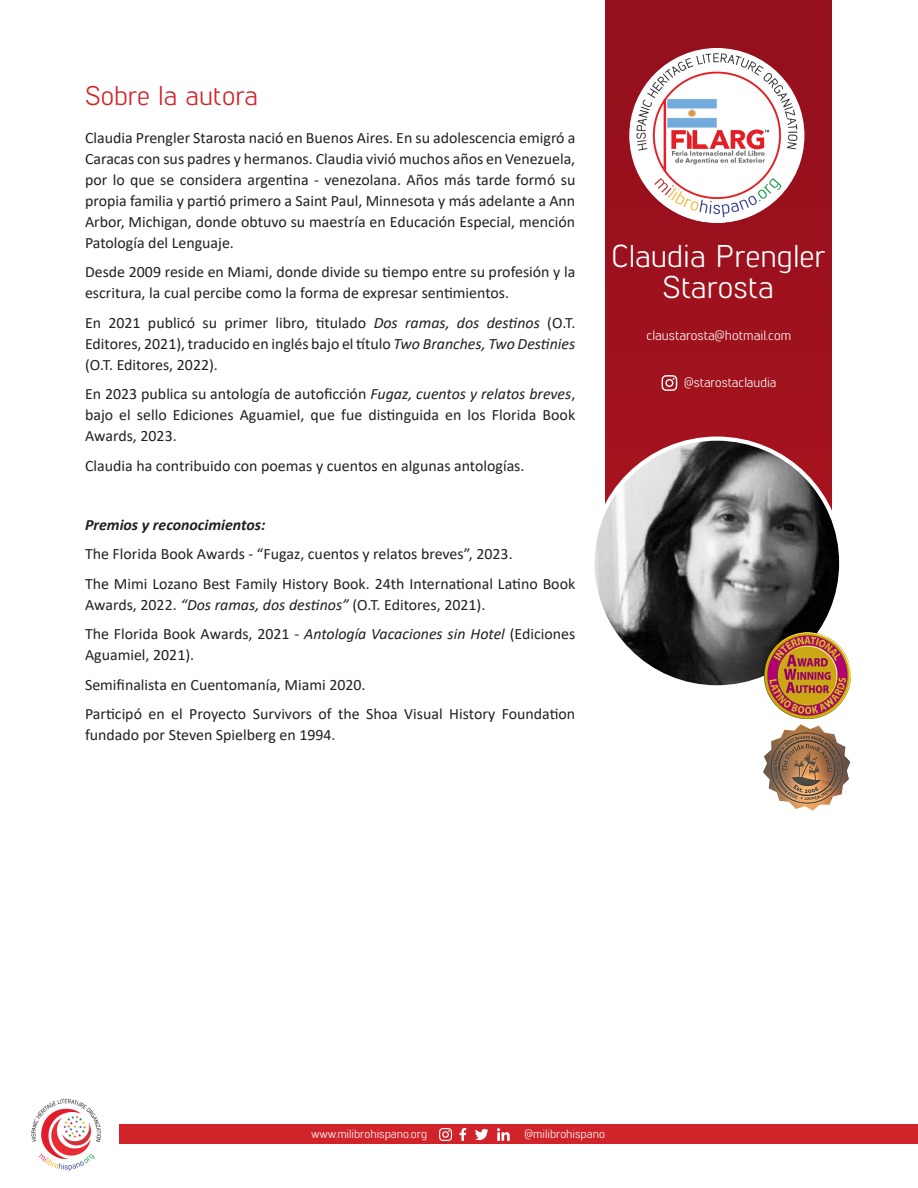
<style>
.page{position:relative;width:918px;height:1188px;background:#fff}
.page>*{position:absolute;margin:0;border:0;box-sizing:border-box;transform-origin:0 0}
.t1{font:31.5px/31.5px "Lintel";color:#fff;text-align:center}
.t2{font:27px "Lintel";color:#d1232a}
.t3{font:15.75px/21px "Calibri";color:#231f20}
.t4{font:italic 700 15.75px "Calibri";color:#231f20}
.t5{font:13.5px "Lintel";color:#fff}
.t6{font:12px "Lintel";color:#fff}
.s1{font-style:italic}
</style>
<div class="page">
<div style="left:120px;top:1124px;width:798px;height:20px;background:#d1232a"></div>
<img style="left:30px;top:1098px;width:74px;height:73px;border-radius:37px">
<svg style="left:439px;top:1128px;width:13px;height:13px"></svg>
<svg style="left:475px;top:1129px;width:14px;height:11px"></svg>
<svg style="left:459px;top:1128px;width:7px;height:13px"></svg>
<svg style="left:497px;top:1128px;width:13px;height:13px"></svg>
<div style="left:605px;top:0;width:227px;height:585px;background:#9d111d"></div>
<img style="left:629px;top:48px;width:175px;height:175px;border-radius:88px">
<img style="left:593px;top:439px;width:248px;height:248px;border-radius:124px">
<svg style="left:661px;top:375px;width:16px;height:16px"></svg>
<img style="left:764px;top:632px;width:86px;height:86px">
<img style="left:763px;top:724px;width:87px;height:87px">
<p class="t2" style="left:85px;top:77px;width:175px">Sobre la autora</p>
<p class="t3" style="left:85px;top:126px;width:492px;text-align:justify">Claudia Prengler Starosta nació en Buenos Aires. En su adolescencia emigró a Caracas con sus padres y hermanos. Claudia vivió muchos años en Venezuela, por lo que se considera argentina - venezolana. Años más tarde formó su propia familia y partió primero a Saint Paul, Minnesota y más adelante a Ann Arbor, Michigan, donde obtuvo su maestría en Educación Especial, mención Patología del Lenguaje.</p>
<p class="t3" style="left:85px;top:261px;width:492px">Desde 2009 reside en Miami, donde divide su tiempo entre su profesión y la escritura, la cual percibe como la forma de expresar sentimientos.</p>
<p class="t3" style="left:85px;top:311px;width:492px;text-align:justify">En 2021 publicó su primer libro, titulado <span class="s1">Dos ramas, dos destinos</span> (O.T.<br>Editores, 2021), traducido en inglés bajo el título <span class="s1">Two Branches, Two Destinies </span>(O.T. Editores, 2022).</p>
<p class="t3" style="left:85px;top:383px;width:492px;text-align:justify">En 2023 publica su antología de autoficción <span class="s1">Fugaz, cuentos y relatos breves</span>, bajo el sello Ediciones Aguamiel, que fue distinguida en los Florida Book Awards, 2023.</p>
<p class="t3" style="left:85px;top:454px;width:441px">Claudia ha contribuido con poemas y cuentos en algunas antologías.</p>
<p class="t4" style="left:85px;top:513px;width:182px">Premios y reconocimientos:</p>
<p class="t3" style="left:85px;top:543px;width:429px">The Florida Book Awards - “Fugaz, cuentos y relatos breves”, 2023.</p>
<p class="t3" style="left:85px;top:572px;width:492px">The Mimi Lozano Best Family History Book. 24th International Latino Book<br>Awards, 2022. <span class="s1">“Dos ramas, dos destinos”</span> (O.T. Editores, 2021).</p>
<p class="t3" style="left:85px;top:623px;width:492px">The Florida Book Awards, 2021 - <span class="s1">Antología Vacaciones sin Hotel</span> (Ediciones<br>Aguamiel, 2021).</p>
<p class="t3" style="left:85px;top:673px;width:282px">Semifinalista en Cuentomanía, Miami 2020.</p>
<p class="t3" style="left:85px;top:703px;width:492px">Participó en el Proyecto Survivors of the Shoa Visual History Foundation fundado por Steven Spielberg en 1994.</p>
<p class="t1" style="left:611px;top:238px;width:216px">Claudia Prengler<br>Starosta</p>
<p class="t5" style="left:646px;top:326px;width:146px">claustarosta@hotmail.com</p>
<p class="t5" style="left:684px;top:373px;width:94px">@starostaclaudia</p>
<p class="t6" style="left:311px;top:1126px;width:118px">www.milibrohispano.org</p>
<p class="t6" style="left:524px;top:1126px;width:82px">@milibrohispano</p>
</div>
